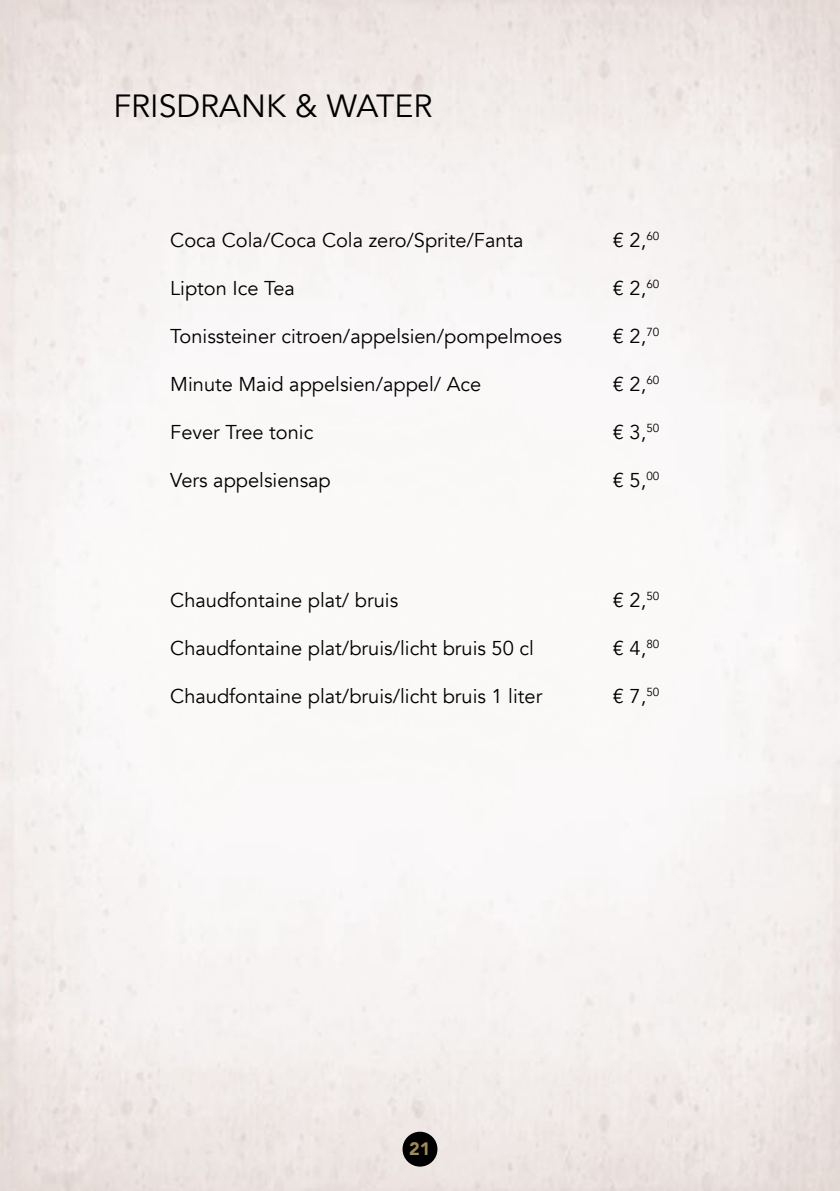
<style>
.page{position:relative;width:840px;height:1191px;background:#fff}
.page>*{position:absolute;margin:0;border:0;box-sizing:border-box;transform-origin:0 0}
.t1{font:32px "Avenir";color:#000}
.t2{font:20px "Avenir";color:#000}
.t3{font:900 18px "Avenir";color:#ae9a64}
</style>
<div class="page">
<img style="left:0;top:0;width:839px;height:1191px">
<h1 class="t1" style="left:113px;top:87px;width:320px">FRISDRANK &amp; WATER</h1>
<p class="t2" style="left:170px;top:228px;width:354px">Coca Cola/Coca Cola zero/Sprite/Fanta</p>
<p class="t2" style="left:612px;top:228px;width:48px">€ 2,<sup>60</sup></p>
<p class="t2" style="left:170px;top:276px;width:126px">Lipton Ice Tea</p>
<p class="t2" style="left:612px;top:276px;width:48px">€ 2,<sup>60</sup></p>
<p class="t2" style="left:170px;top:324px;width:393px">Tonissteiner citroen/appelsien/pompelmoes</p>
<p class="t2" style="left:612px;top:324px;width:48px">€ 2,<sup>70</sup></p>
<p class="t2" style="left:170px;top:372px;width:312px">Minute Maid appelsien/appel/ Ace</p>
<p class="t2" style="left:612px;top:372px;width:48px">€ 2,<sup>60</sup></p>
<p class="t2" style="left:170px;top:420px;width:144px">Fever Tree tonic</p>
<p class="t2" style="left:612px;top:420px;width:48px">€ 3,<sup>50</sup></p>
<p class="t2" style="left:170px;top:468px;width:162px">Vers appelsiensap</p>
<p class="t2" style="left:612px;top:468px;width:48px">€ 5,<sup>00</sup></p>
<p class="t2" style="left:170px;top:588px;width:229px">Chaudfontaine plat/ bruis</p>
<p class="t2" style="left:612px;top:588px;width:48px">€ 2,<sup>50</sup></p>
<p class="t2" style="left:170px;top:636px;width:365px">Chaudfontaine plat/bruis/licht bruis 50 cl</p>
<p class="t2" style="left:612px;top:636px;width:48px">€ 4,<sup>80</sup></p>
<p class="t2" style="left:170px;top:684px;width:373px">Chaudfontaine plat/bruis/licht bruis 1 liter</p>
<p class="t2" style="left:612px;top:684px;width:48px">€ 7,<sup>50</sup></p>
<p class="t3" style="left:409px;top:1133px;width:23px">21</p>
</div>
